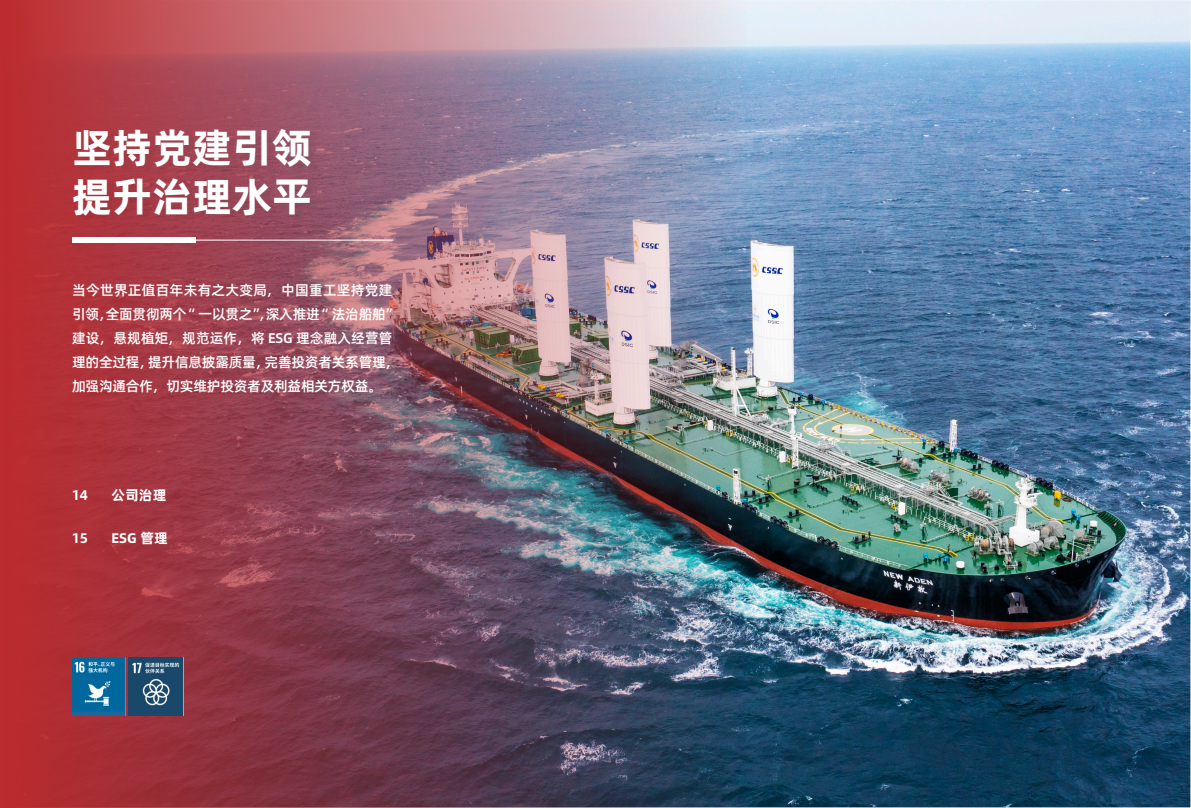
<style>
.page{position:relative;width:1191px;height:808px;background:#fff}
.page>*{position:absolute;margin:0;border:0;box-sizing:border-box;transform-origin:0 0}
.t1{font:700 40.8px "Alibaba Pu Hui Ti";color:#fff}
.正文{font:500 14px/24px "Alibaba Pu Hui Ti";letter-spacing:-.02em;color:#fff}
.正文-2{font:700 14px "Alibaba Pu Hui Ti";color:#fff}
</style>
<div class="page">
<img style="left:746px;top:2px;width:443px;height:804px">
<img style="left:0;top:0;width:746px;height:808px">
<img style="left:128px;top:658px;width:55px;height:58px">
<img style="left:72px;top:658px;width:54px;height:58px">
<div style="left:74px;top:127px;width:247px;height:96px;background:#231f20;opacity:.1"></div>
<svg style="left:72px;top:237px;width:123px;height:6px"></svg>
<hr style="left:184px;top:240px;width:209px;height:1px;background:#fff">
<p class="t1" style="left:72px;top:116px;width:241px">坚持党建引领</p>
<p class="t1" style="left:72px;top:164px;width:241px">提升治理水平</p>
<p class="正文" style="left:72px;top:278px;width:326px">当今世界正值百年未有之大变局，中国重工坚持党建引领，全面贯彻两个“ 一以贯之”，深入推进“ 法治船舶”建设，悬规植矩，规范运作，将 ESG 理念融入经营管理的全过程，提升信息披露质量，完善投资者关系管理，加强沟通合作，切实维护投资者及利益相关方权益。</p>
<p class="正文-2" style="left:72px;top:484px;width:18px">14</p>
<p class="正文-2" style="left:72px;top:527px;width:18px">15</p>
<p class="正文-2" style="left:111px;top:484px;width:56px">公司治理</p>
<p class="正文-2" style="left:111px;top:527px;width:58px">ESG 管理</p>
</div>
